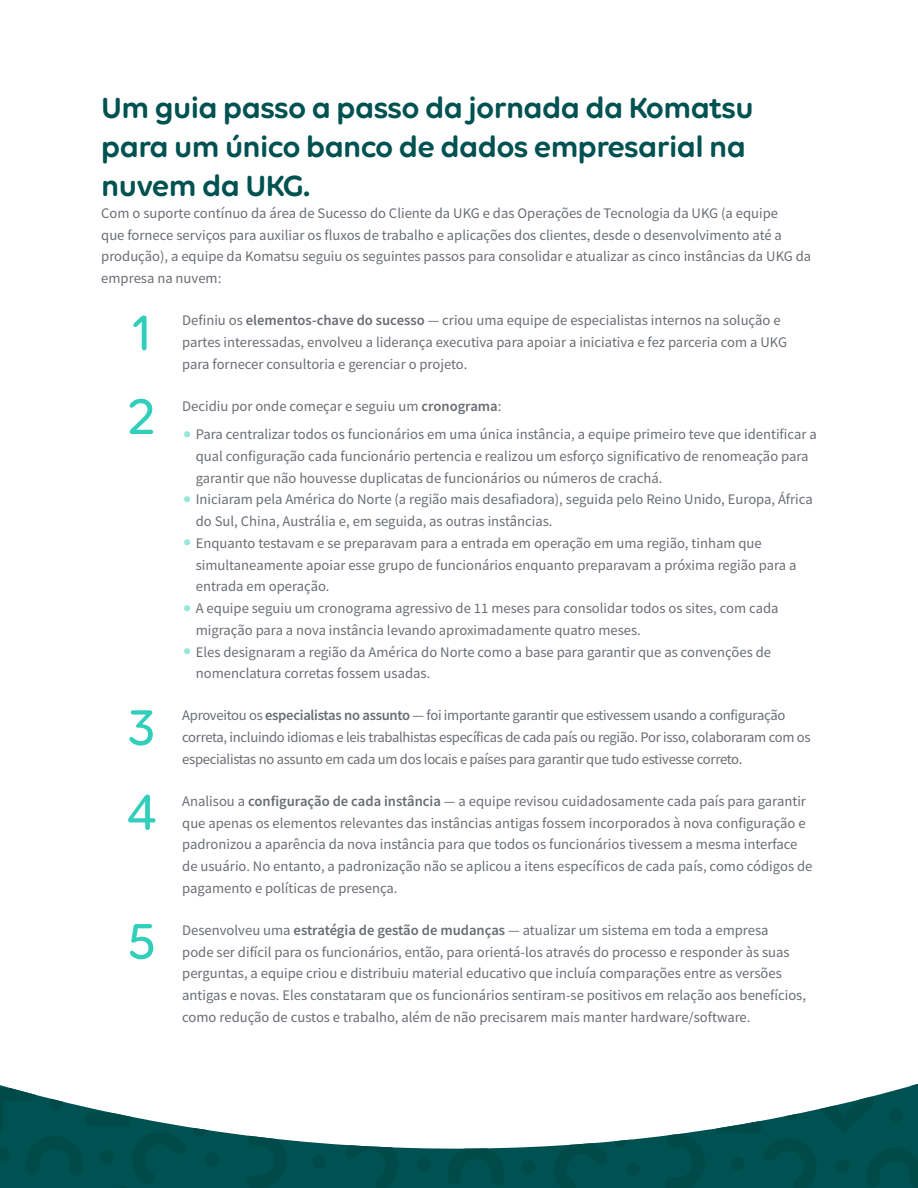
<style>
.page{position:relative;width:918px;height:1188px;background:#fff}
.page>*{position:absolute;margin:0;border:0;box-sizing:border-box;transform-origin:0 0}
.t1{font:500 54px/83.7px "Volte Rounded";color:#30cebb}
.t2{font:600 31.5px/39px "Volte Rounded";letter-spacing:-.02em;color:#005151}
.t3{font:14.7px/21.8px "Source Sans Pro";color:#696d73}
.t4{font:14.7px/21.8px "Source Sans Pro";letter-spacing:-.02em;color:#696d73}
.s1{font-weight:600}
.s2{font-family:"Volte Rounded";font-size:27px;color:#97e7dd}
</style>
<div class="page">
<svg style="left:234px;top:1128px;width:482px;height:60px;fill:#005252"></svg>
<svg style="left:614px;top:1128px;width:40px;height:19px"></svg>
<svg style="left:247px;top:1132px;width:40px;height:56px"></svg>
<svg style="left:298px;top:1128px;width:310px;height:60px"></svg>
<div style="left:626px;top:1162px;width:14px;height:15px;background:#004a4a;border-radius:50%"></div>
<div style="left:521px;top:1160px;width:15px;height:14px;background:#004a4a;border-radius:50%"></div>
<div style="left:417px;top:1157px;width:14px;height:15px;background:#004a4a;border-radius:50%"></div>
<div style="left:312px;top:1155px;width:14px;height:14px;background:#004a4a;border-radius:50%"></div>
<div style="left:665px;top:1134px;width:41px;height:54px;background:#004e4e"></div>
<svg style="left:716px;top:1084px;width:202px;height:104px"></svg>
<div style="left:835px;top:1159px;width:15px;height:14px;background:#004a4a;border-radius:50%"></div>
<div style="left:731px;top:1157px;width:14px;height:14px;background:#004a4a;border-radius:50%"></div>
<div style="left:889px;top:1108px;width:14px;height:14px;background:#004a4a;border-radius:50%"></div>
<svg style="left:784px;top:1106px;width:15px;height:14px"></svg>
<svg style="left:0;top:1085px;width:234px;height:103px"></svg>
<div style="left:153px;top:1099px;width:15px;height:14px;background:#fff;border-radius:50%"></div>
<svg style="left:49px;top:1096px;width:14px;height:14px"></svg>
<h2 class="t2" style="left:101px;top:87px;width:654px">Um guia passo a passo da jornada da Komatsu para um único banco de dados empresarial na nuvem da UKG.</h2>
<p class="t3" style="left:101px;top:202px;width:712px">Com o suporte contínuo da área de Sucesso do Cliente da UKG e das Operações de Tecnologia da UKG (a equipe<br>que fornece serviços para auxiliar os fluxos de trabalho e aplicações dos clientes, desde o desenvolvimento até a produção), a equipe da Komatsu seguiu os seguintes passos para consolidar e atualizar as cinco instâncias da UKG da empresa na nuvem:</p>
<p class="t3" style="left:182px;top:309px;width:606px">Definiu os <span class="s1">elementos-chave do sucesso</span> — criou uma equipe de especialistas internos na solução e partes interessadas, envolveu a liderança executiva para apoiar a iniciativa e fez parceria com a UKG para fornecer consultoria e gerenciar o projeto.</p>
<p class="t3" style="left:182px;top:395px;width:321px">Decidiu por onde começar e seguiu um <span class="s1">cronograma</span>:</p>
<p class="t3" style="left:196px;top:423px;width:623px;text-indent:-14px"><span class="s2">•</span> Para centralizar todos os funcionários em uma única instância, a equipe primeiro teve que identificar a qual configuração cada funcionário pertencia e realizou um esforço significativo de renomeação para garantir que não houvesse duplicatas de funcionários ou números de crachá.</p>
<p class="t3" style="left:196px;top:489px;width:619px;text-indent:-14px"><span class="s2">•</span> Iniciaram pela América do Norte (a região mais desafiadora), seguida pelo Reino Unido, Europa, África do Sul, China, Austrália e, em seguida, as outras instâncias.</p>
<p class="t3" style="left:196px;top:532px;width:602px;text-indent:-14px"><span class="s2">•</span> Enquanto testavam e se preparavam para a entrada em operação em uma região, tinham que simultaneamente apoiar esse grupo de funcionários enquanto preparavam a próxima região para a entrada em operação.</p>
<p class="t3" style="left:196px;top:597px;width:584px;text-indent:-14px"><span class="s2">•</span> A equipe seguiu um cronograma agressivo de 11 meses para consolidar todos os sites, com cada migração para a nova instância levando aproximadamente quatro meses.</p>
<p class="t3" style="left:196px;top:641px;width:577px;text-indent:-14px"><span class="s2">•</span> Eles designaram a região da América do Norte como a base para garantir que as convenções de nomenclatura corretas fossem usadas.</p>
<p class="t4" style="left:182px;top:705px;width:630px">Aproveitou os <span class="s1">especialistas no assunto</span> — foi importante garantir que estivessem usando a configuração correta, incluindo idiomas e leis trabalhistas específicas de cada país ou região. Por isso, colaboraram com os especialistas no assunto em cada um dos locais e países para garantir que tudo estivesse correto.</p>
<p class="t3" style="left:182px;top:790px;width:632px">Analisou a <span class="s1">configuração de cada instância</span> — a equipe revisou cuidadosamente cada país para garantir que apenas os elementos relevantes das instâncias antigas fossem incorporados à nova configuração e padronizou a aparência da nova instância para que todos os funcionários tivessem a mesma interface de usuário. No entanto, a padronização não se aplicou a itens específicos de cada país, como códigos de pagamento e políticas de presença.</p>
<p class="t3" style="left:182px;top:919px;width:625px">Desenvolveu uma <span class="s1">estratégia de gestão de mudanças</span> — atualizar um sistema em toda a empresa<br>pode ser difícil para os funcionários, então, para orientá-los através do processo e responder às suas perguntas, a equipe criou e distribuiu material educativo que incluía comparações entre as versões antigas e novas. Eles constataram que os funcionários sentiram-se positivos em relação aos benefícios, como redução de custos e trabalho, além de não precisarem mais manter hardware/software.</p>
<h1 class="t1" style="left:128px;top:289px;width:29px">1<br>2</h1>
<h1 class="t1" style="left:127px;top:683px;width:32px;line-height:84.9px">3<br>4</h1>
<h1 class="t1" style="left:127px;top:898px;width:31px">5</h1>
</div>
